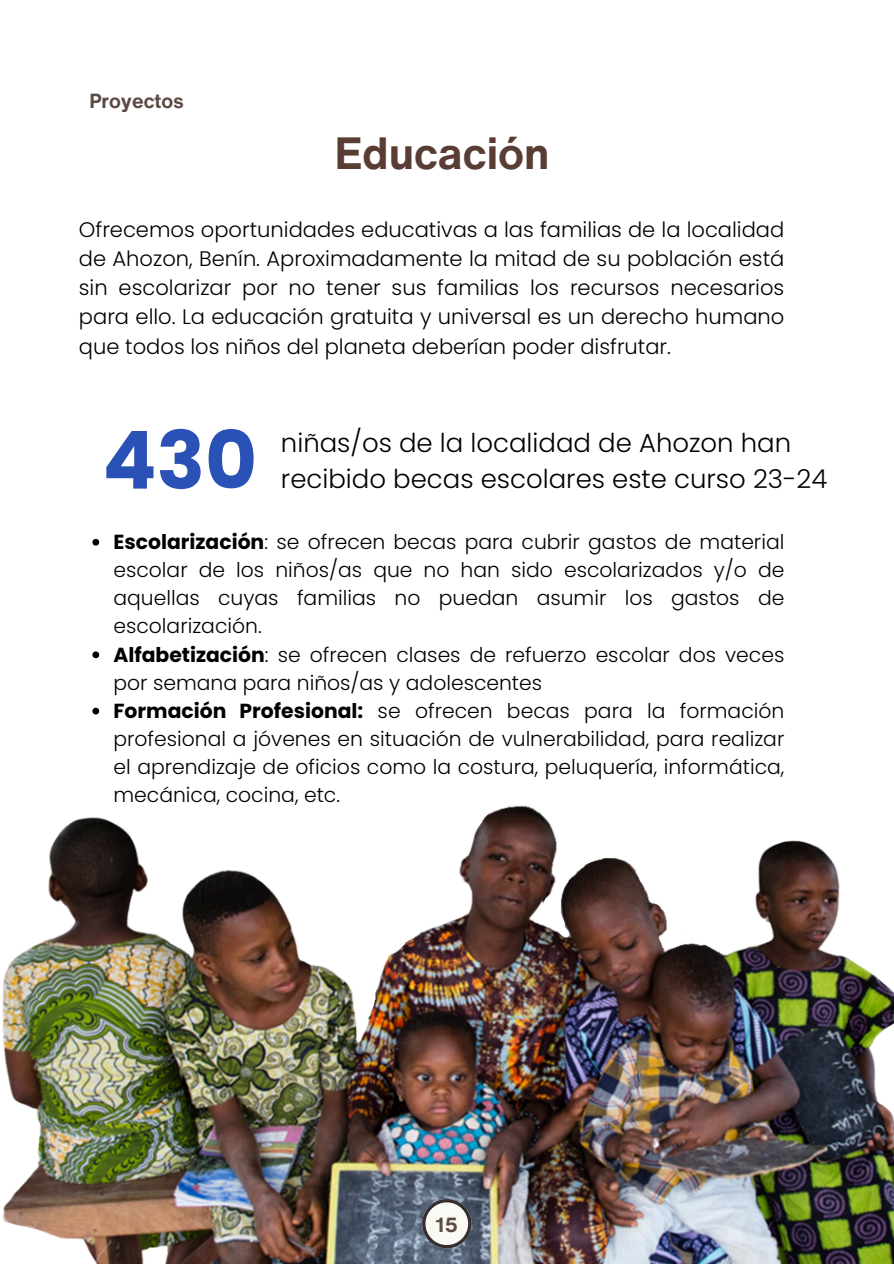
<style>
.page{position:relative;width:894px;height:1264px;background:#fff}
.page>*{position:absolute;margin:0;border:0;box-sizing:border-box;transform-origin:0 0}
.t1{font:700 79.95px "Poppins";color:#2a51b5}
.t2{font:700 43.95px "Helvetica Now Text";color:#593d35}
.t3{font:300 25.95px/36px "Poppins";color:#000}
.t4{font:300 21px/29.2px "Poppins";color:#000;text-align:justify}
.t5{font:300 20.25px/28.2px "Poppins";color:#000;text-align:justify}
.t6{font:700 19.95px "Helvetica Now Text";color:#5c4a45}
.s1{font-weight:700}
</style>
<div class="page">
<img style="left:2px;top:805px;width:891px;height:458px">
<svg style="left:92px;top:539px;width:7px;height:6px"></svg>
<svg style="left:92px;top:651px;width:7px;height:7px"></svg>
<svg style="left:92px;top:707px;width:7px;height:7px"></svg>
<svg style="left:422px;top:1194px;width:49px;height:54px"></svg>
<h2 class="t6" style="left:89px;top:85px;width:96px">Proyectos</h2>
<p class="t2" style="left:334px;top:120px;width:216px">Educación</p>
<p class="t4" style="left:79px;top:215px;width:706px">Ofrecemos oportunidades educativas a las familias de la localidad de Ahozon, Benín. Aproximadamente la mitad de su población está sin escolarizar por no tener sus familias los recursos necesarios para ello. La educación gratuita y universal es un derecho humano que todos los niños del planeta deberían poder disfrutar.</p>
<p class="t1" style="left:102px;top:404px;width:156px">430</p>
<p class="t3" style="left:281px;top:425px;width:547px">niñas/os de la localidad de Ahozon han recibido becas escolares este curso 23-24</p>
<h1 class="t5" style="left:113px;top:528px;width:672px"><span class="s1">Escolarización</span>: se ofrecen becas para cubrir gastos de material escolar de los niños/as que no han sido escolarizados y/o de aquellas cuyas familias no puedan asumir los gastos de escolarización.</h1>
<h3 class="t5" style="left:113px;top:640px;width:672px"><span class="s1">Alfabetización</span>: se ofrecen clases de refuerzo escolar dos veces por semana para niños/as y adolescentes</h3>
<p class="t5" style="left:113px;top:696px;width:672px"><span class="s1">Formación Profesional:</span> se ofrecen becas para la formación profesional a jóvenes en situación de vulnerabilidad, para realizar el aprendizaje de oficios como la costura, peluquería, informática, mecánica, cocina, etc.</p>
<p class="t6" style="left:435px;top:1209px;width:24px">15</p>
</div>
